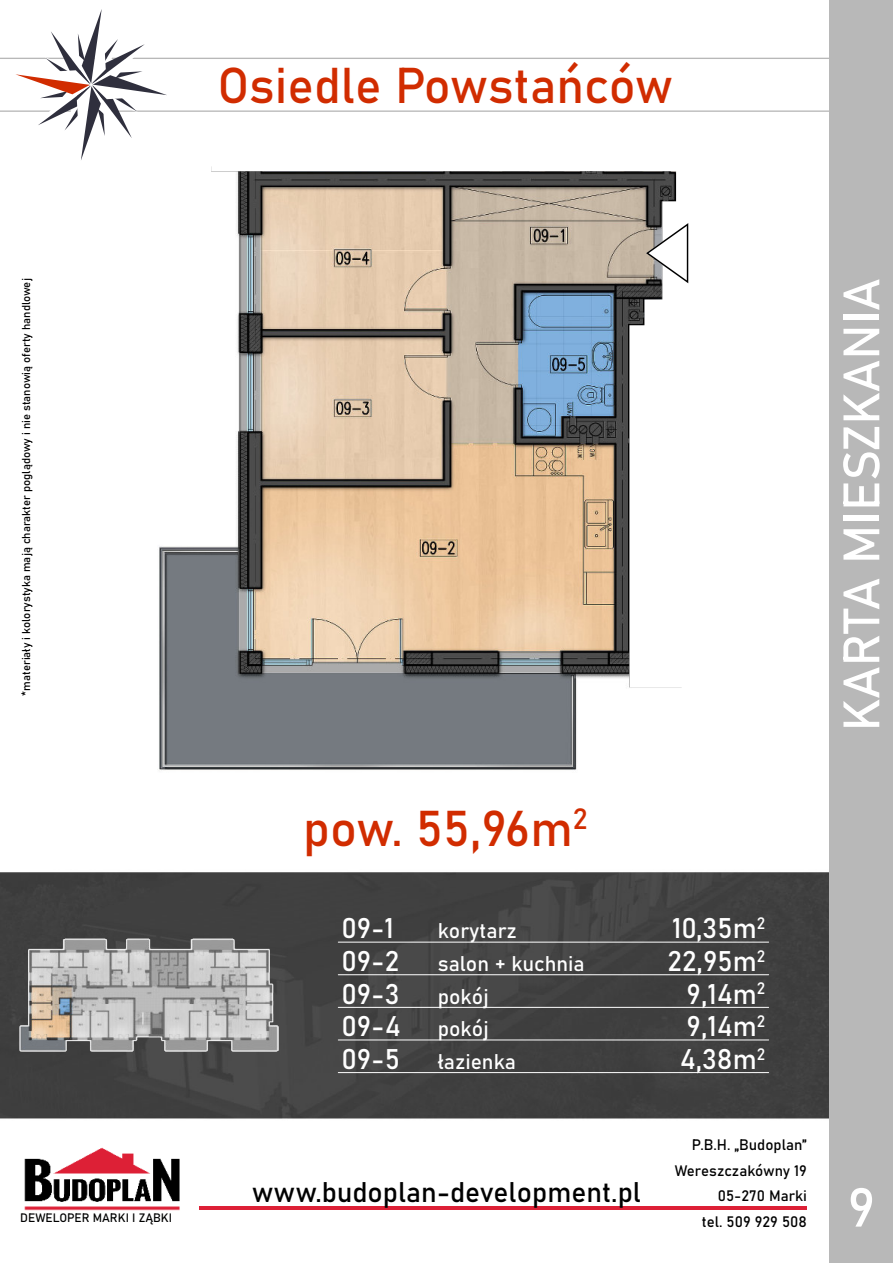
<style>
.page{position:relative;width:893px;height:1263px;background:#fff}
.page>*{position:absolute;margin:0;border:0;box-sizing:border-box;transform-origin:0 0}
.t1{font:54px "Bahnschrift";color:#fff}
.t2{font:50.4px "Bahnschrift";color:#fff}
.t3{font:49.65px "Bahnschrift";color:#d12c00}
.t4{font:28.05px/32.5px "Bahnschrift";color:#fff}
.t5{font:28.05px "Bahnschrift";color:#000}
.t6{font:21px/32.5px "Bahnschrift";color:#fff}
.t7{font:15px/25.5px "Bahnschrift";color:#000;text-align:right}
.t8{font:12px "Bahnschrift";color:#000}
.t9{font:11.25px "Bahnschrift";color:#000}
</style>
<div class="page">
<img style="left:24px;top:1147px;width:184px;height:64px">
<hr style="left:199px;top:1206px;width:608px;height:3px;background:#dd2036">
<img style="left:0;top:872px;width:829px;height:247px">
<hr style="left:0;top:110px;width:893px;height:2px;background:#b8b8b8">
<hr style="left:0;top:58px;width:893px;height:1px;background:#b8b8b8">
<div style="left:829px;top:0;width:64px;height:1263px;background:#b8b8b8"></div>
<svg style="left:14px;top:9px;width:155px;height:151px"></svg>
<img style="left:20px;top:938px;width:259px;height:114px">
<img style="left:159px;top:167px;width:523px;height:603px">
<svg style="left:646px;top:223px;width:42px;height:60px"></svg>
<hr style="left:338px;top:942px;width:431px;height:1px;background:#fff">
<hr style="left:338px;top:974px;width:431px;height:1px;background:#fff">
<hr style="left:338px;top:1007px;width:431px;height:1px;background:#fff">
<hr style="left:338px;top:1039px;width:431px;height:1px;background:#fff">
<hr style="left:338px;top:1072px;width:431px;height:1px;background:#fff">
<h3 class="t3" style="left:217px;top:64px;width:457px">Osiedle Powstańców</h3>
<p class="t9" style="left:21px;top:696px;width:419px;rotate:-90deg">*materiały i kolorystyka mają charakter poglądowy i nie stanowią oferty handlowej</p>
<p class="t8" style="left:20px;top:1213px;width:153px">DEWELOPER MARKI I ZĄBKI</p>
<h3 class="t3" style="left:303px;top:806px;width:286px">pow. 55,96m<sup>2</sup></h3>
<h3 class="t4" style="left:341px;top:914px;width:61px">09-1<br>09-2<br>09-3<br>09-4<br>09-5</h3>
<h3 class="t4" style="left:668px;top:914px;width:99px;text-align:right">10,35m<sup>2<br></sup>22,95m<sup>2<br></sup>9,14m<sup>2<br></sup>9,14m<sup>2<br></sup>4,38m<sup>2</sup></h3>
<h3 class="t6" style="left:438px;top:916px;width:148px">korytarz<br>salon + kuchnia pokój<br>pokój<br>łazienka</h3>
<h3 class="t5" style="left:252px;top:1179px;width:391px">www.budoplan-development.pl</h3>
<h3 class="t7" style="left:675px;top:1133px;width:133px">P.B.H. „Budoplan”<br>Wereszczakówny 19<br>05-270 Marki<br>tel. 509 929 508</h3>
<h2 class="t2" style="left:839px;top:731px;width:454px;rotate:-90deg">KARTA MIESZKANIA</h2>
<h1 class="t1" style="left:847px;top:1184px;width:29px">9</h1>
</div>
